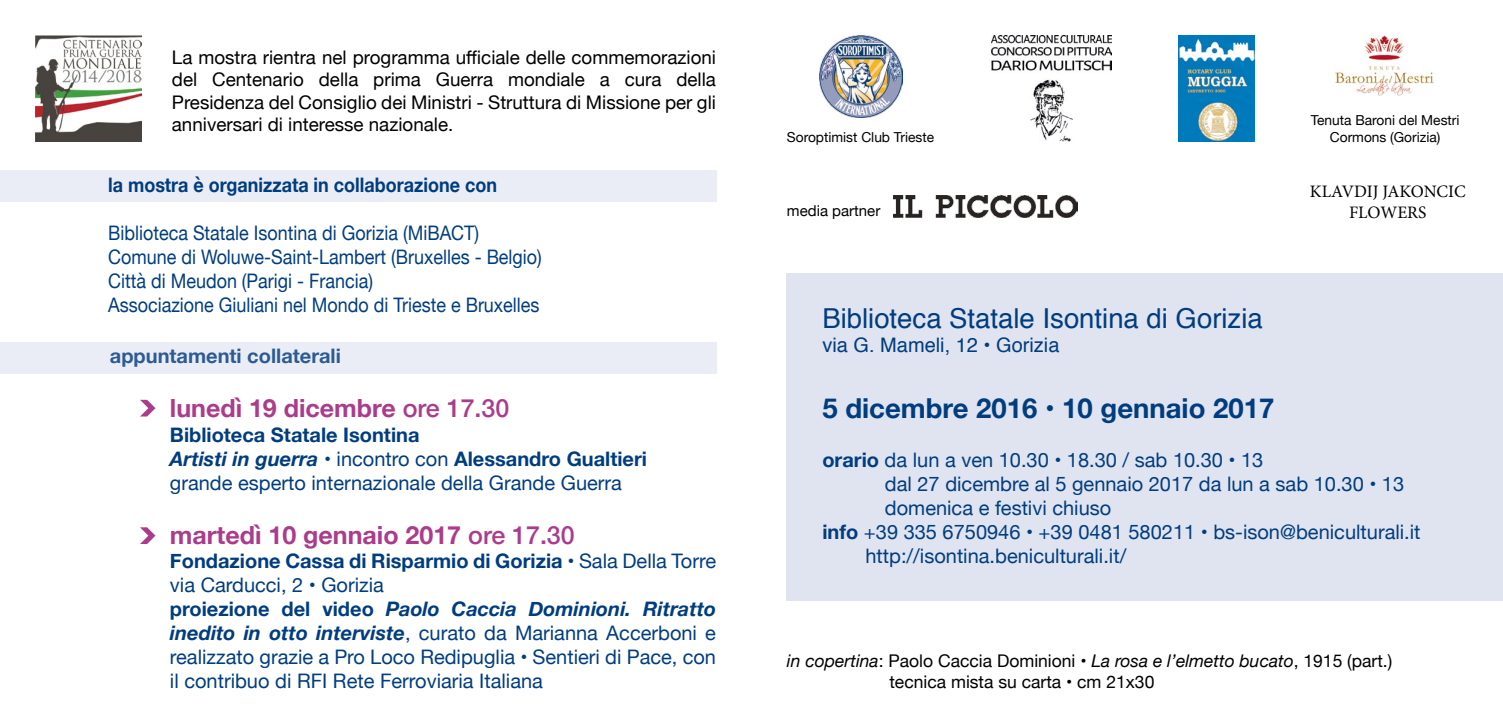
<style>
.page{position:relative;width:1503px;height:723px;background:#fff}
.page>*{position:absolute;margin:0;border:0;box-sizing:border-box;transform-origin:0 0}
.t1{font:27.5px "Helvetica";color:#003d7f}
.t2{font:700 27.5px "Helvetica Neue";color:#003d7f}
.t3{font:700 25px "Helvetica Neue";color:#ab3c8b}
.t4{font:20px/24px "Helvetica Neue";color:#003d7f}
.t5{font:20px/24px "Helvetica Neue";color:#003d7f;scale:.9 1}
.t6{font:700 20px "Helvetica Neue";color:#003d7f;scale:.9 1}
.t7{font:700 20px "Helvetica Neue";color:#003d7f}
.t8{font:20px "Helvetica";color:#003d7f}
.t9{font:18.75px/22.5px "Helvetica Neue";color:#000;text-align:justify}
.t10{font:17.5px/21px "Helvetica Neue";color:#000}
.t11{font:17.5px/21px "Minion Pro";color:#000;text-align:center}
.t12{font:15px "Helvetica Neue";color:#000}
.t13{font:13.75px/16.5px "Helvetica Neue";color:#000;text-align:center}
.s1{font-weight:500}
.s2{font-weight:700}
.s3{font-weight:700;font-style:italic}
.s4{font-style:italic}
</style>
<div class="page">
<div style="left:0;top:170px;width:716px;height:31px;background:#ebedf6"></div>
<img style="left:819px;top:35px;width:83px;height:83px">
<img style="left:1178px;top:35px;width:76px;height:107px">
<img style="left:991px;top:35px;width:120px;height:107px">
<img style="left:35px;top:35px;width:107px;height:107px">
<img style="left:893px;top:195px;width:184px;height:23px">
<div style="left:787px;top:273px;width:715px;height:328px;background:#e0e3f0"></div>
<img style="left:1335px;top:35px;width:98px;height:60px">
<div style="left:0;top:342px;width:716px;height:31px;background:#ebedf6"></div>
<svg style="left:140px;top:400px;width:15px;height:16px"></svg>
<svg style="left:140px;top:527px;width:15px;height:17px"></svg>
<p class="t9" style="left:172px;top:47px;width:545px">La mostra rientra nel programma ufficiale delle commemorazioni del Centenario della prima Guerra mondiale a cura della Presidenza del Consiglio dei Ministri - Struttura di Missione per gli anniversari di interesse nazionale.</p>
<p class="t6" style="left:108px;top:169px;width:433px">la mostra è organizzata in collaborazione con</p>
<p class="t5" style="left:108px;top:222px;width:483px">Biblioteca Statale Isontina di Gorizia (MiBACT)<br>Comune di Woluwe-Saint-Lambert (Bruxelles - Belgio)<br>Città di Meudon (Parigi - Francia)<br>Associazione Giuliani nel Mondo di Trieste e Bruxelles</p>
<p class="t7" style="left:110px;top:341px;width:232px">appuntamenti collaterali</p>
<p class="t3" style="left:170px;top:389px;width:341px">lunedì 19 dicembre <span class="s1">ore 17.30</span></p>
<p class="t4" style="left:170px;top:423px;width:478px"><span class="s2">Biblioteca Statale Isontina<br></span><span class="s3">Artisti in guerra</span> • incontro con <span class="s2">Alessandro Gualtieri </span>grande esperto internazionale della Grande Guerra</p>
<p class="t3" style="left:170px;top:515px;width:406px">martedì 10 gennaio 2017 <span class="s1">ore 17.30</span></p>
<p class="t4" style="left:170px;top:549px;width:547px"><span class="s2">Fondazione Cassa di Risparmio di Gorizia</span> • Sala Della Torre via Carducci, 2 • Gorizia<br><span class="s2">proiezione del video</span> <span class="s3">Paolo Caccia Dominioni. Ritratto inedito in otto interviste</span>, curato da Marianna Accerboni e realizzato grazie a Pro Loco Redipuglia • Sentieri di Pace, con il contribuo di RFI Rete Ferroviaria Italiana</p>
<p class="t13" style="left:787px;top:129px;width:149px">Soroptimist Club Trieste</p>
<p class="t12" style="left:787px;top:200px;width:95px">media partner</p>
<h1 class="t1" style="left:822px;top:297px;width:442px">Biblioteca Statale Isontina di Gorizia</h1>
<p class="t8" style="left:822px;top:329px;width:239px">via G. Mameli, 12 • Gorizia</p>
<p class="t13" style="left:1310px;top:113px;width:150px">Tenuta Baroni del Mestri<br>Cormons (Gorizia)</p>
<p class="t11" style="left:1309px;top:181px;width:157px">KLAVDIJ JAKONCIC<br>FLOWERS</p>
<h1 class="t2" style="left:822px;top:386px;width:453px">5 dicembre 2016 • 10 gennaio 2017</h1>
<p class="t4" style="left:822px;top:449px;width:442px"><span class="s2">orario</span> da lun a ven 10.30 • 18.30 / sab 10.30 • 13</p>
<p class="t4" style="left:885px;top:473px;width:521px">dal 27 dicembre al 5 gennaio 2017 da lun a sab 10.30 • 13</p>
<p class="t4" style="left:885px;top:497px;width:228px">domenica e festivi chiuso</p>
<p class="t4" style="left:822px;top:521px;width:599px"><span class="s2">info</span> +39 335 6750946 • +39 0481 580211 • bs-ison@beniculturali.it</p>
<p class="t4" style="left:865px;top:545px;width:262px">http://isontina.beniculturali.it/</p>
<p class="t10" style="left:889px;top:651px;width:504px;text-indent:-102px"><span class="s4">in copertina</span>: Paolo Caccia Dominioni • <span class="s4">La rosa e l’elmetto bucato</span>, 1915 (part.) tecnica mista su carta • cm 21x30</p>
</div>
